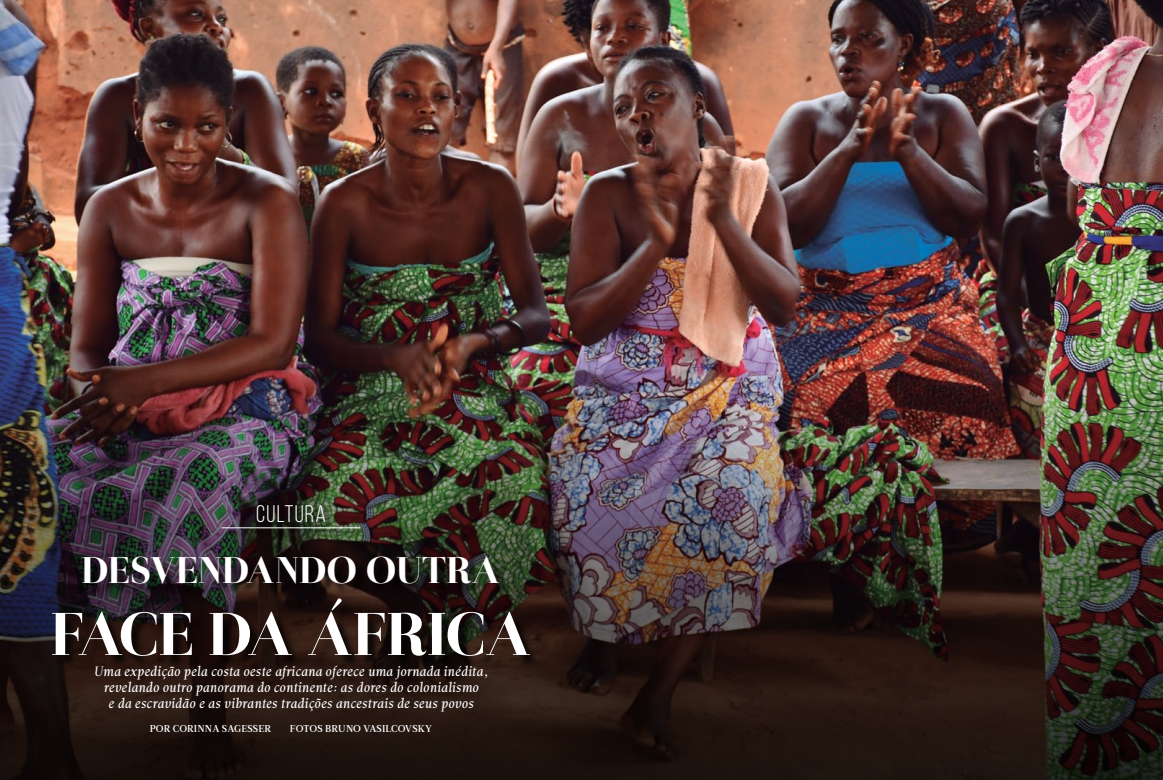
<style>
.page{position:relative;width:1163px;height:780px;background:#fff}
.page>*{position:absolute;margin:0;border:0;box-sizing:border-box;transform-origin:0 0}
.t1{font:60px "Otama ep";letter-spacing:-.01em;color:#fff}
.t2{font:37px "Otama ep";letter-spacing:.005em;color:#fff}
.t3{font:24px "Bebas Neue";letter-spacing:.05em;color:#fff}
.t4{font:13.5px/16.2px "Leitura Italic 2";letter-spacing:-.005em;color:#fff;text-align:center}
.t5{font:10px "Leitura Roman 3";letter-spacing:.015em;color:#fff}
</style>
<div class="page">
<img style="left:0;top:0;width:1162px;height:247px">
<img style="left:0;top:247px;width:1162px;height:533px">
<img style="left:221px;top:504px;width:148px;height:33px">
<hr style="left:221px;top:527px;width:139px;height:1px;background:#fff">
<div style="left:54px;top:558px;width:487px;height:110px;background:#000;opacity:.75"></div>
<h3 class="t3" style="left:256px;top:501px;width:71px">CULTURA</h3>
<h2 class="t2" style="left:82px;top:548px;width:420px">DESVENDANDO OUTRA</h2>
<h1 class="t1" style="left:51px;top:598px;width:481px">FACE DA ÁFRICA</h1>
<p class="t4" style="left:94px;top:663px;width:395px">Uma expedição pela costa oeste africana oferece uma jornada inédita, revelando outro panorama do continente: as dores do colonialismo<br>e da escravidão e as vibrantes tradições ancestrais de seus povos</p>
<p class="t5" style="left:150px;top:722px;width:123px">POR CORINNA SAGESSER</p>
<p class="t5" style="left:290px;top:722px;width:143px">FOTOS BRUNO VASILCOVSKY</p>
</div>
